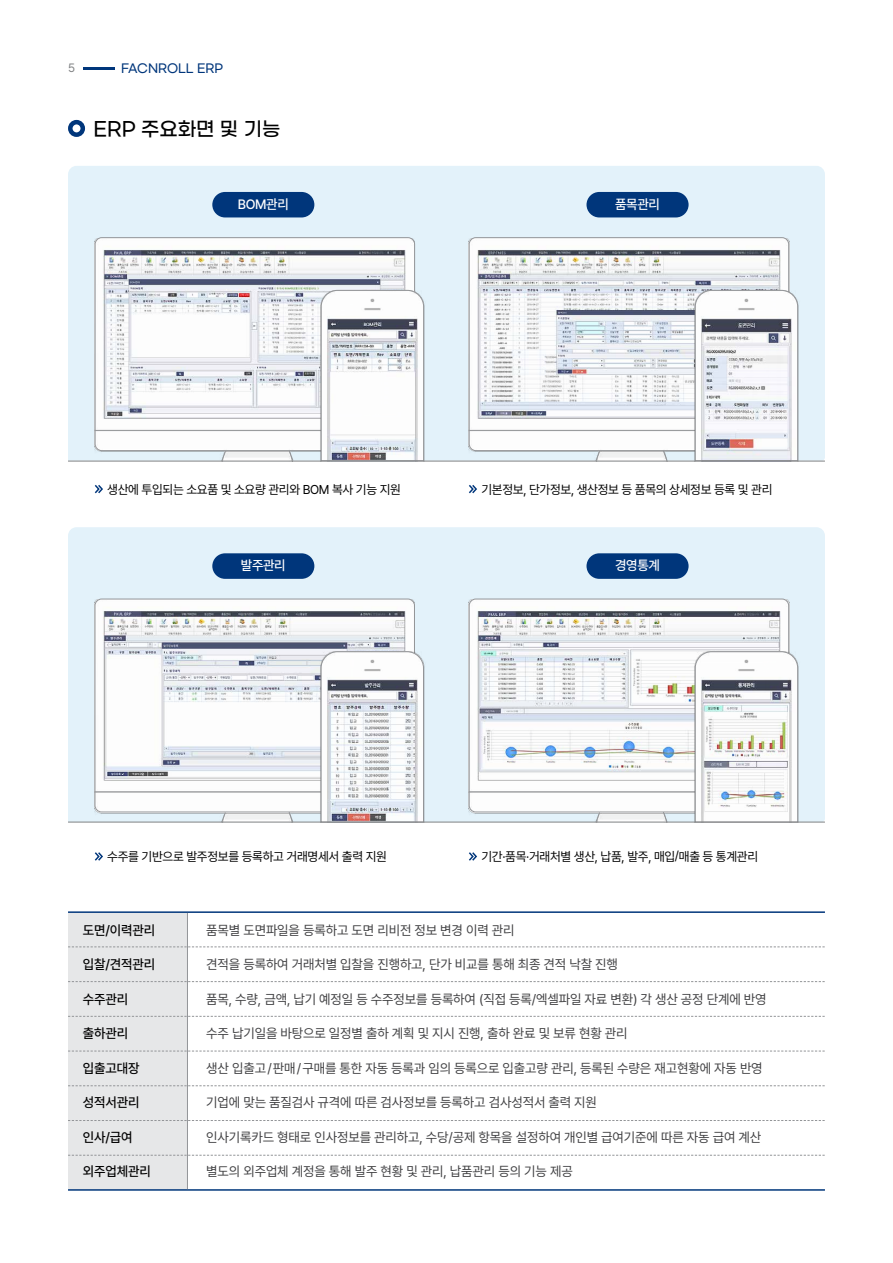
<style>
.page{position:relative;width:893px;height:1263px;background:#fff}
.page>*{position:absolute;margin:0;border:0;box-sizing:border-box;transform-origin:0 0}
.t1{font:500 19.5px "Gmarket Sans";color:#000}
.t2{font:13.5px "Pretendard";letter-spacing:-.01em;color:#404042}
.t3{font:500 13.5px "Pretendard";letter-spacing:-.01em;color:#000}
.t4{font:500 13.5px "Pretendard";letter-spacing:-.025em;color:#fff}
.t5{font:12.75px "Pretendard";letter-spacing:-.025em;color:#000}
.t6{font:500 12px "Gmarket Sans";color:#00367b}
.t7{font:12px "Pretendard";color:#808284}
</style>
<div class="page">
<div style="left:68px;top:527px;width:757px;height:295px;background:#e3f2fa"></div>
<div style="left:68px;top:166px;width:757px;height:295px;background:#e3f2fa"></div>
<div style="left:212px;top:192px;width:102px;height:25px;background:#00367b;border-radius:13px"></div>
<div style="left:212px;top:553px;width:102px;height:26px;background:#00367b;border-radius:13px"></div>
<div style="left:586px;top:192px;width:103px;height:25px;background:#00367b;border-radius:13px"></div>
<div style="left:586px;top:553px;width:103px;height:26px;background:#00367b;border-radius:13px"></div>
<img style="left:95px;top:238px;width:320px;height:223px">
<div style="left:95px;top:237px;width:320px;height:214px;border:1px solid #939598;border-radius:7px"></div>
<hr style="left:95px;top:430px;width:320px;height:1px;background:#939598">
<svg style="left:221px;top:450px;width:5px;height:11px"></svg>
<svg style="left:288px;top:450px;width:6px;height:11px"></svg>
<img style="left:424px;top:290px;width:8px;height:171px">
<svg style="left:320px;top:290px;width:104px;height:171px"></svg>
<img style="left:95px;top:599px;width:320px;height:223px">
<div style="left:95px;top:599px;width:320px;height:213px;border:1px solid #939598;border-radius:7px"></div>
<hr style="left:95px;top:791px;width:320px;height:1px;background:#939598">
<svg style="left:221px;top:811px;width:5px;height:11px"></svg>
<svg style="left:288px;top:811px;width:6px;height:11px"></svg>
<img style="left:424px;top:652px;width:8px;height:170px">
<svg style="left:320px;top:651px;width:104px;height:171px"></svg>
<img style="left:469px;top:238px;width:320px;height:223px">
<div style="left:469px;top:237px;width:320px;height:214px;border:1px solid #939598;border-radius:7px"></div>
<hr style="left:469px;top:430px;width:320px;height:1px;background:#939598">
<svg style="left:595px;top:450px;width:6px;height:11px"></svg>
<svg style="left:662px;top:450px;width:6px;height:11px"></svg>
<img style="left:798px;top:290px;width:8px;height:171px">
<svg style="left:694px;top:290px;width:104px;height:171px"></svg>
<img style="left:469px;top:599px;width:320px;height:223px">
<div style="left:469px;top:599px;width:320px;height:213px;border:1px solid #939598;border-radius:7px"></div>
<hr style="left:469px;top:791px;width:320px;height:1px;background:#939598">
<svg style="left:595px;top:811px;width:6px;height:11px"></svg>
<svg style="left:662px;top:811px;width:6px;height:11px"></svg>
<img style="left:798px;top:652px;width:8px;height:170px">
<svg style="left:694px;top:651px;width:104px;height:171px"></svg>
<hr style="left:68px;top:822px;width:757px;height:1px;background:#808284">
<hr style="left:68px;top:461px;width:757px;height:1px;background:#808284">
<div style="left:68px;top:120px;width:17px;height:17px;border:4px solid #00367b;border-radius:50%"></div>
<hr style="left:68px;top:911px;width:757px;height:2px;background:#00367b">
<hr style="left:68px;top:1189px;width:757px;height:2px;background:#00367b">
<svg style="left:68px;top:913px;width:757px;height:276px"></svg>
<hr style="left:187px;top:913px;width:1px;height:276px;background:#939598">
<svg style="left:94px;top:485px;width:9px;height:9px"></svg>
<svg style="left:94px;top:852px;width:9px;height:9px"></svg>
<svg style="left:469px;top:485px;width:8px;height:9px"></svg>
<svg style="left:469px;top:852px;width:8px;height:9px"></svg>
<svg style="left:83px;top:67px;width:32px;height:2px"></svg>
<p class="t7" style="left:68px;top:59px;width:9px">5</p>
<p class="t6" style="left:121px;top:62px;width:103px">FACNROLL ERP</p>
<h1 class="t1" style="left:94px;top:118px;width:188px">ERP 주요화면 및 기능</h1>
<p class="t4" style="left:238px;top:195px;width:52px">BOM관리</p>
<p class="t4" style="left:615px;top:195px;width:46px">품목관리</p>
<p class="t5" style="left:107px;top:480px;width:295px">생산에 투입되는 소요품 및 소요량 관리와 BOM 복사 기능 지원</p>
<p class="t4" style="left:241px;top:556px;width:46px">발주관리</p>
<p class="t5" style="left:481px;top:480px;width:293px">기본정보, 단가정보, 생산정보 등 품목의 상세정보 등록 및 관리</p>
<p class="t4" style="left:615px;top:556px;width:46px">경영통계</p>
<p class="t5" style="left:107px;top:847px;width:281px">수주를 기반으로 발주정보를 등록하고 거래명세서 출력 지원</p>
<p class="t5" style="left:481px;top:847px;width:278px">기간·품목·거래처별 생산, 납품, 발주, 매입/매출 등 통계관리</p>
<p class="t3" style="left:83px;top:920px;width:74px">도면/이력관리</p>
<p class="t3" style="left:83px;top:955px;width:74px">입찰/견적관리</p>
<p class="t3" style="left:83px;top:989px;width:47px">수주관리</p>
<p class="t3" style="left:83px;top:1024px;width:47px">출하관리</p>
<p class="t3" style="left:83px;top:1058px;width:58px">입출고대장</p>
<p class="t3" style="left:83px;top:1093px;width:58px">성적서관리</p>
<p class="t3" style="left:83px;top:1127px;width:51px">인사/급여</p>
<p class="t3" style="left:83px;top:1162px;width:70px">외주업체관리</p>
<p class="t2" style="left:206px;top:920px;width:310px">품목별 도면파일을 등록하고 도면 리비전 정보 변경 이력 관리</p>
<p class="t2" style="left:206px;top:955px;width:413px">견적을 등록하여 거래처별 입찰을 진행하고, 단가 비교를 통해 최종 견적 낙찰 진행</p>
<p class="t2" style="left:206px;top:989px;width:562px">품목, 수량, 금액, 납기 예정일 등 수주정보를 등록하여 (직접 등록/엑셀파일 자료 변환) 각 생산 공정 단계에 반영</p>
<p class="t2" style="left:206px;top:1024px;width:423px">수주 납기일을 바탕으로 일정별 출하 계획 및 지시 진행, 출하 완료 및 보류 현황 관리</p>
<p class="t2" style="left:206px;top:1058px;width:558px">생산 입출고 / 판매 / 구매를 통한 자동 등록과 임의 등록으로 입출고량 관리, 등록된 수량은 재고현황에 자동 반영</p>
<p class="t2" style="left:206px;top:1093px;width:392px">기업에 맞는 품질검사 규격에 따른 검사정보를 등록하고 검사성적서 출력 지원</p>
<p class="t2" style="left:206px;top:1127px;width:556px">인사기록카드 형태로 인사정보를 관리하고, 수당/공제 항목을 설정하여 개인별 급여기준에 따른 자동 급여 계산</p>
<p class="t2" style="left:206px;top:1162px;width:368px">별도의 외주업체 계정을 통해 발주 현황 및 관리, 납품관리 등의 기능 제공</p>
</div>
